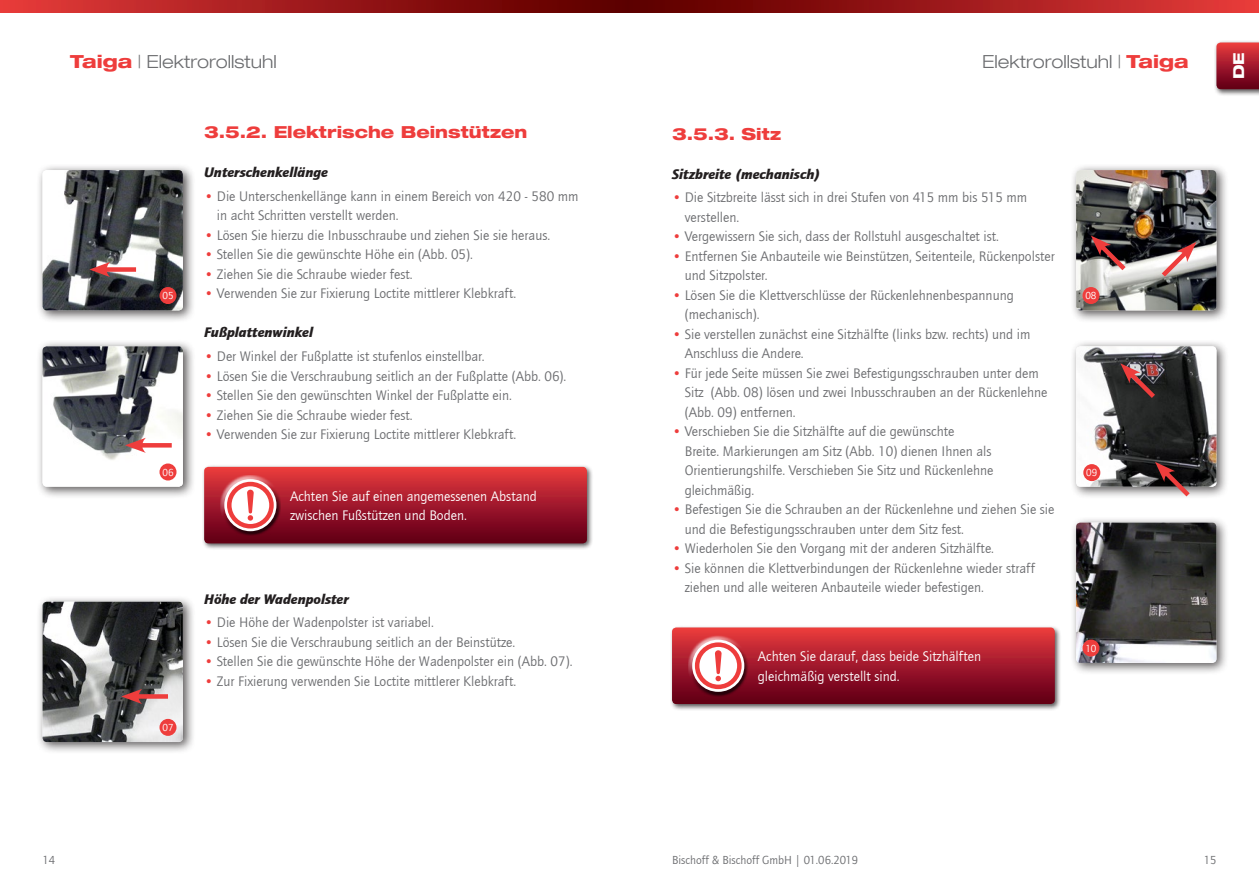
<style>
.page{position:relative;width:1259px;height:893px;background:#fff}
.page>*{position:absolute;margin:0;border:0;box-sizing:border-box;transform-origin:0 0}
.t1{font:300 18px "Helve Neu Lig Ext";color:#6c6d70}
.t2{font:800 16.5px "Helve Neu Hea Ext";color:#ee3d3c}
.t3{font:800 15px "Helve Neu Hea Ext";color:#fff}
.t4{font:14.25px/19.5px "Quay Sans";color:#6c6d70}
.t5{font:14.25px/19.5px "Quay Sans";color:#fff}
.t6{font:italic 900 14.25px "Quay Sans";color:#231f20}
.t7{font:12px "Quay Sans";color:#6c6d70}
.t8{font:10.5px "Quay Sans";color:#fff}
.s1{font-family:"Helve Neu Hea Ext";font-weight:800;color:#ee3d3c}
.s2{color:#ee3d3c}
</style>
<div class="page">
<svg style="left:0;top:0;width:629px;height:12px;background:#9e1a1a"></svg>
<svg style="left:629px;top:0;width:630px;height:12px;background:#9e1a1a"></svg>
<div style="left:1213px;top:40px;width:46px;height:56px;background:#231f20;opacity:.75"></div>
<svg style="left:1216px;top:43px;width:43px;height:46px;background:#a31c2c"></svg>
<div style="left:36px;top:340px;width:160px;height:159px;background:#231f20;opacity:.75"></div>
<img style="left:43px;top:346px;width:140px;height:141px">
<div style="left:201px;top:464px;width:393px;height:86px;background:#231f20;opacity:.75"></div>
<svg style="left:204px;top:467px;width:383px;height:76px;background:#a72635"></svg>
<div style="left:227px;top:482px;width:47px;height:46px;border:4px solid #ee3d3c;border-radius:50%"></div>
<div style="left:36px;top:163px;width:160px;height:160px;background:#231f20;opacity:.75"></div>
<img style="left:43px;top:170px;width:140px;height:140px">
<div style="left:159px;top:287px;width:17px;height:17px;background:#ee3d3c;border-radius:50%"></div>
<div style="left:159px;top:463px;width:17px;height:17px;background:#ee3d3c;border-radius:50%"></div>
<div style="left:36px;top:595px;width:160px;height:159px;background:#231f20;opacity:.75"></div>
<img style="left:43px;top:602px;width:140px;height:140px">
<div style="left:159px;top:719px;width:17px;height:17px;background:#ee3d3c;border-radius:50%"></div>
<div style="left:102px;top:267px;width:34px;height:5px;background:#ee3d3c"></div>
<svg style="left:89px;top:262px;width:21px;height:15px"></svg>
<div style="left:138px;top:443px;width:34px;height:5px;background:#ee3d3c"></div>
<svg style="left:125px;top:438px;width:21px;height:15px"></svg>
<div style="left:134px;top:694px;width:34px;height:5px;background:#ee3d3c"></div>
<svg style="left:121px;top:689px;width:21px;height:15px"></svg>
<div style="left:1070px;top:163px;width:159px;height:160px;background:#231f20;opacity:.75"></div>
<img style="left:1076px;top:170px;width:140px;height:140px">
<div style="left:1082px;top:287px;width:17px;height:17px;background:#ee3d3c;border-radius:50%"></div>
<div style="left:1070px;top:340px;width:159px;height:159px;background:#231f20;opacity:.75"></div>
<img style="left:1076px;top:346px;width:140px;height:141px">
<div style="left:1083px;top:464px;width:17px;height:17px;background:#ee3d3c;border-radius:50%"></div>
<svg style="left:1091px;top:236px;width:39px;height:39px;background:#806363"></svg>
<svg style="left:1157px;top:242px;width:39px;height:39px"></svg>
<div style="left:669px;top:625px;width:392px;height:86px;background:#231f20;opacity:.75"></div>
<svg style="left:672px;top:627px;width:382px;height:77px;background:#a82736"></svg>
<div style="left:695px;top:642px;width:46px;height:47px;border:4px solid #ee3d3c;border-radius:50%"></div>
<svg style="left:1120px;top:363px;width:39px;height:40px;background:#613d3e"></svg>
<svg style="left:1155px;top:462px;width:39px;height:37px"></svg>
<div style="left:1070px;top:516px;width:159px;height:159px;background:#231f20;opacity:.75"></div>
<img style="left:1076px;top:523px;width:140px;height:140px">
<div style="left:1082px;top:639px;width:17px;height:17px;background:#ee3d3c;border-radius:50%"></div>
<p class="t1" style="left:70px;top:50px;width:208px"><span class="s1">Taiga</span> | Elektrorollstuhl</p>
<p class="t1" style="left:982px;top:50px;width:208px">Elektrorollstuhl | <span class="s1">Taiga</span></p>
<p class="t8" style="left:162px;top:290px;width:13px">05</p>
<p class="t8" style="left:162px;top:466px;width:13px">06</p>
<p class="t8" style="left:162px;top:722px;width:13px">07</p>
<p class="t2" style="left:204px;top:122px;width:325px">3.5.2. Elektrische Beinstützen</p>
<p class="t6" style="left:204px;top:164px;width:125px">Unterschenkellänge</p>
<p class="t4" style="left:217px;top:187px;width:363px;text-indent:-13px"><span class="s2">•</span> Die Unterschenkellänge kann in einem Bereich von 420 - 580 mm in acht Schritten verstellt werden.</p>
<p class="t4" style="left:204px;top:226px;width:347px"><span class="s2">•</span> Lösen Sie hierzu die Inbusschraube und ziehen Sie sie heraus.</p>
<p class="t4" style="left:204px;top:245px;width:270px"><span class="s2">•</span> Stellen Sie die gewünschte Höhe ein (Abb. 05).</p>
<p class="t4" style="left:204px;top:265px;width:210px"><span class="s2">•</span> Ziehen Sie die Schraube wieder fest.</p>
<p class="t4" style="left:204px;top:284px;width:313px"><span class="s2">•</span> Verwenden Sie zur Fixierung Loctite mittlerer Klebkraft.</p>
<p class="t6" style="left:204px;top:324px;width:110px">Fußplattenwinkel</p>
<p class="t4" style="left:204px;top:347px;width:282px"><span class="s2">•</span> Der Winkel der Fußplatte ist stufenlos einstellbar.</p>
<p class="t4" style="left:204px;top:366px;width:364px"><span class="s2">•</span> Lösen Sie die Verschraubung seitlich an der Fußplatte (Abb. 06).</p>
<p class="t4" style="left:204px;top:386px;width:309px"><span class="s2">•</span> Stellen Sie den gewünschten Winkel der Fußplatte ein.</p>
<p class="t4" style="left:204px;top:405px;width:210px"><span class="s2">•</span> Ziehen Sie die Schraube wieder fest.</p>
<p class="t4" style="left:204px;top:425px;width:313px"><span class="s2">•</span> Verwenden Sie zur Fixierung Loctite mittlerer Klebkraft.</p>
<p class="t5" style="left:290px;top:486px;width:248px">Achten Sie auf einen angemessenen Abstand zwischen Fußstützen und Boden.</p>
<p class="t6" style="left:204px;top:590px;width:146px">Höhe der Wadenpolster</p>
<p class="t4" style="left:204px;top:613px;width:231px"><span class="s2">•</span> Die Höhe der Wadenpolster ist variabel.</p>
<p class="t4" style="left:204px;top:633px;width:312px"><span class="s2">•</span> Lösen Sie die Verschraubung seitlich an der Beinstütze.</p>
<p class="t4" style="left:204px;top:652px;width:370px"><span class="s2">•</span> Stellen Sie die gewünschte Höhe der Wadenpolster ein (Abb. 07).</p>
<p class="t4" style="left:204px;top:672px;width:313px"><span class="s2">•</span> Zur Fixierung verwenden Sie Loctite mittlerer Klebkraft.</p>
<p class="t2" style="left:672px;top:123px;width:110px">3.5.3. Sitz</p>
<p class="t6" style="left:672px;top:165px;width:150px">Sitzbreite (mechanisch)</p>
<p class="t4" style="left:685px;top:188px;width:344px;text-indent:-13px"><span class="s2">•</span> Die Sitzbreite lässt sich in drei Stufen von 415 mm bis 515 mm verstellen.</p>
<p class="t4" style="left:672px;top:227px;width:328px"><span class="s2">•</span> Vergewissern Sie sich, dass der Rollstuhl ausgeschaltet ist.</p>
<p class="t4" style="left:685px;top:247px;width:371px;text-indent:-13px"><span class="s2">•</span> Entfernen Sie Anbauteile wie Beinstützen, Seitenteile, Rückenpolster und Sitzpolster.</p>
<p class="t4" style="left:685px;top:286px;width:330px;text-indent:-13px"><span class="s2">•</span> Lösen Sie die Klettverschlüsse der Rückenlehnenbespannung (mechanisch).</p>
<p class="t4" style="left:685px;top:325px;width:347px;text-indent:-13px"><span class="s2">•</span> Sie verstellen zunächst eine Sitzhälfte (links bzw. rechts) und im<br>Anschluss die Andere.</p>
<p class="t4" style="left:685px;top:364px;width:364px;text-indent:-13px"><span class="s2">•</span> Für jede Seite müssen Sie zwei Befestigungsschrauben unter dem<br>Sitz (Abb. 08) lösen und zwei Inbusschrauben an der Rückenlehne (Abb. 09) entfernen.</p>
<p class="t4" style="left:685px;top:422px;width:310px;text-indent:-13px"><span class="s2">•</span> Verschieben Sie die Sitzhälfte auf die gewünschte<br>Breite. Markierungen am Sitz (Abb. 10) dienen Ihnen als Orientierungshilfe. Verschieben Sie Sitz und Rückenlehne gleichmäßig.</p>
<p class="t4" style="left:685px;top:500px;width:371px;text-indent:-13px"><span class="s2">•</span> Befestigen Sie die Schrauben an der Rückenlehne und ziehen Sie sie und die Befestigungsschrauben unter dem Sitz fest.</p>
<p class="t4" style="left:672px;top:539px;width:323px"><span class="s2">•</span> Wiederholen Sie den Vorgang mit der anderen Sitzhälfte.</p>
<p class="t4" style="left:685px;top:559px;width:351px;text-indent:-13px"><span class="s2">•</span> Sie können die Klettverbindungen der Rückenlehne wieder straff ziehen und alle weiteren Anbauteile wieder befestigen.</p>
<p class="t5" style="left:758px;top:647px;width:225px">Achten Sie darauf, dass beide Sitzhälften gleichmäßig verstellt sind.</p>
<p class="t8" style="left:1085px;top:290px;width:13px">08</p>
<p class="t8" style="left:1086px;top:467px;width:13px">09</p>
<p class="t8" style="left:1085px;top:642px;width:13px">10</p>
<p class="t3" style="left:1229px;top:79px;width:28px;rotate:-90deg">DE</p>
<p class="t7" style="left:672px;top:853px;width:188px">Bischoff &amp; Bischoff GmbH | 01.06.2019</p>
<p class="t7" style="left:43px;top:853px;width:14px">14</p>
<p class="t7" style="left:1203px;top:853px;width:14px">15</p>
</div>
